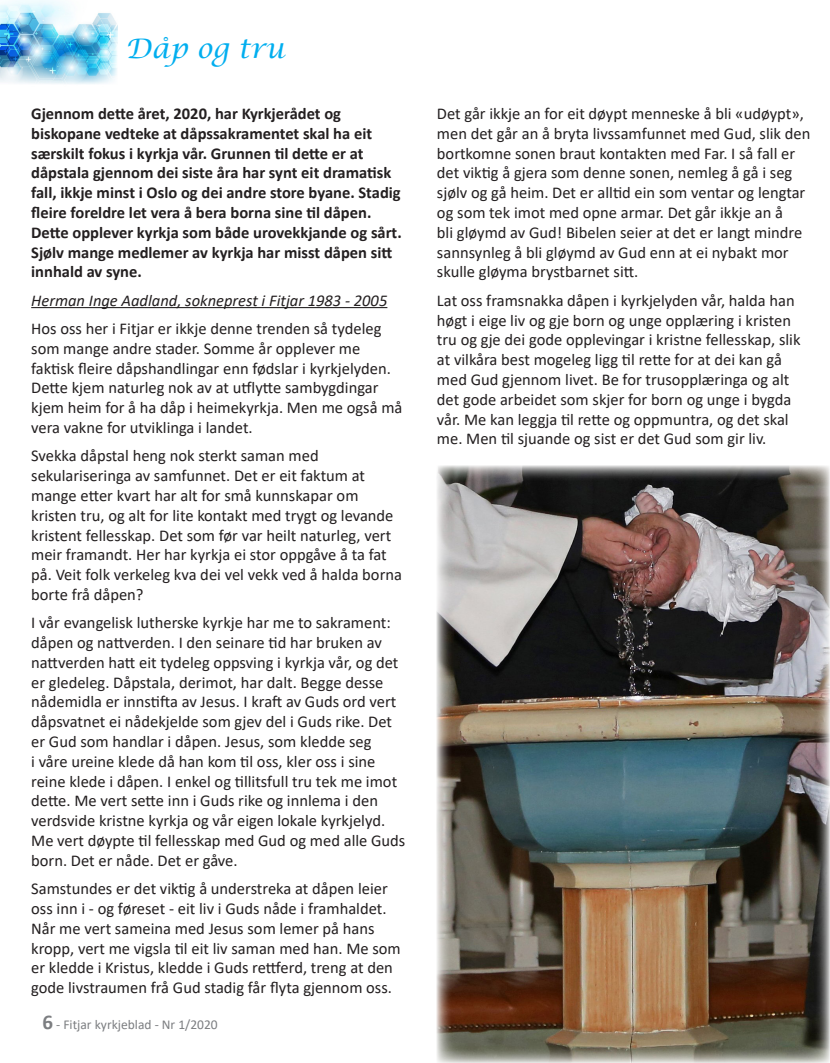
<style>
.page{position:relative;width:830px;height:1063px;background:#fff}
.page>*{position:absolute;margin:0;border:0;box-sizing:border-box;transform-origin:0 0}
.t1{font:italic 27px "Lucida Calligraphy";color:#00aeef}
.t2{font:16.5px/19.8px "Calibri";color:#231f20}
.t3{font:700 16.5px/19.8px "Calibri";color:#231f20}
.t4{font:italic 16.5px "Calibri";color:#231f20}
.t5{font:13.5px "Calibri";color:#7c7e81}
.s1{font-weight:700;font-size:21px}
</style>
<div class="page">
<img style="left:0;top:0;width:118px;height:84px">
<hr style="left:31px;top:307px;width:356px;height:1px;background:#231f20">
<img style="left:437px;top:466px;width:392px;height:597px">
<p class="t1" style="left:125px;top:32px;width:160px">Dåp og tru</p>
<p class="t3" style="left:31px;top:103px;width:372px">Gjennom dette året, 2020, har Kyrkjerådet og biskopane vedteke at dåpssakramentet skal ha eit særskilt fokus i kyrkja vår. Grunnen til dette er at dåpstala gjennom dei siste åra har synt eit dramatisk fall, ikkje minst i Oslo og dei andre store byane. Stadig fleire foreldre let vera å bera borna sine til dåpen.<br>Dette opplever kyrkja som både urovekkjande og sårt.<br>Sjølv mange medlemer av kyrkja har misst dåpen sitt innhald av syne.</p>
<p class="t4" style="left:31px;top:289px;width:357px">Herman Inge Aadland, sokneprest i Fitjar 1983 - 2005</p>
<p class="t2" style="left:31px;top:318px;width:372px">Hos oss her i Fitjar er ikkje denne trenden så tydeleg som mange andre stader. Somme år opplever me faktisk fleire dåpshandlingar enn fødslar i kyrkjelyden.<br>Dette kjem naturleg nok av at utflytte sambygdingar kjem heim for å ha dåp i heimekyrkja. Men me også må vera vakne for utviklinga i landet.</p>
<p class="t2" style="left:31px;top:446px;width:372px">Svekka dåpstal heng nok sterkt saman med sekulariseringa av samfunnet. Det er eit faktum at mange etter kvart har alt for små kunnskapar om kristen tru, og alt for lite kontakt med trygt og levande kristent fellesskap. Det som før var heilt naturleg, vert meir framandt. Her har kyrkja ei stor oppgåve å ta fat på. Veit folk verkeleg kva dei vel vekk ved å halda borna borte frå dåpen?</p>
<p class="t2" style="left:31px;top:612px;width:375px">I vår evangelisk lutherske kyrkje har me to sakrament: dåpen og nattverden. I den seinare tid har bruken av nattverden hatt eit tydeleg oppsving i kyrkja vår, og det er gledeleg. Dåpstala, derimot, har dalt. Begge desse nådemidla er innstifta av Jesus. I kraft av Guds ord vert dåpsvatnet ei nådekjelde som gjev del i Guds rike. Det er Gud som handlar i dåpen. Jesus, som kledde seg<br>i våre ureine klede då han kom til oss, kler oss i sine reine klede i dåpen. I enkel og tillitsfull tru tek me imot dette. Me vert sette inn i Guds rike og innlema i den verdsvide kristne kyrkja og vår eigen lokale kyrkjelyd.<br>Me vert døypte til fellesskap med Gud og med alle Guds born. Det er nåde. Det er gåve.</p>
<p class="t2" style="left:31px;top:878px;width:371px">Samstundes er det viktig å understreka at dåpen leier oss inn i - og føreset - eit liv i Guds nåde i framhaldet.<br>Når me vert sameina med Jesus som lemer på hans kropp, vert me vigsla til eit liv saman med han. Me som er kledde i Kristus, kledde i Guds rettferd, treng at den gode livstraumen frå Gud stadig får flyta gjennom oss.</p>
<p class="t5" style="left:43px;top:1015px;width:177px"><span class="s1">6</span> - Fitjar kyrkjeblad - Nr 1/2020</p>
<p class="t2" style="left:437px;top:103px;width:375px">Det går ikkje an for eit døypt menneske å bli «udøypt», men det går an å bryta livssamfunnet med Gud, slik den bortkomne sonen braut kontakten med Far. I så fall er det viktig å gjera som denne sonen, nemleg å gå i seg sjølv og gå heim. Det er alltid ein som ventar og lengtar og som tek imot med opne armar. Det går ikkje an å<br>bli gløymd av Gud! Bibelen seier at det er langt mindre sannsynleg å bli gløymd av Gud enn at ei nybakt mor skulle gløyma brystbarnet sitt.</p>
<p class="t2" style="left:437px;top:290px;width:365px">Lat oss framsnakka dåpen i kyrkjelyden vår, halda han høgt i eige liv og gje born og unge opplæring i kristen tru og gje dei gode opplevingar i kristne fellesskap, slik at vilkåra best mogeleg ligg til rette for at dei kan gå med Gud gjennom livet. Be for trusopplæringa og alt det gode arbeidet som skjer for born og unge i bygda vår. Me kan leggja til rette og oppmuntra, og det skal me. Men til sjuande og sist er det Gud som gir liv.</p>
</div>
